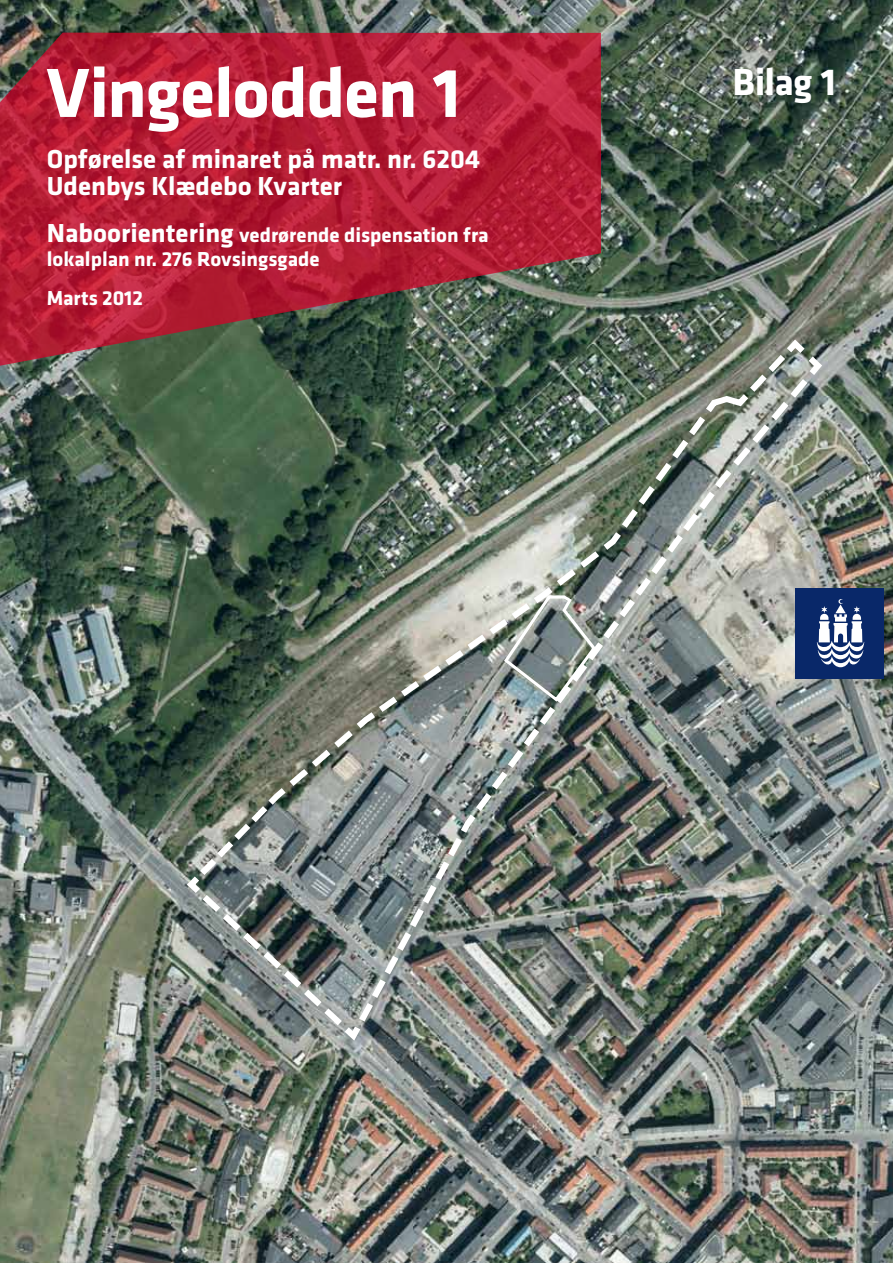
<style>
.page{position:relative;width:893px;height:1263px;background:#fff}
.page>*{position:absolute;margin:0;border:0;box-sizing:border-box;transform-origin:0 0}
.t1{font:700 72px "Klavika";letter-spacing:-.015em;color:#fff}
.t2{font:700 39px "Klavika";letter-spacing:-.015em;color:#fff}
.t3{font:700 27px/27px "Klavika";color:#fff}
.t4{font:700 21px/24px "Klavika";color:#fff}
.s1{font-size:27px}
</style>
<div class="page">
<img style="left:0;top:0;width:893px;height:1262px">
<div style="left:795px;top:588px;width:89px;height:91px;background:#092869"></div>
<svg style="left:826px;top:599px;width:38px;height:68px"></svg>
<svg style="left:0;top:33px;width:601px;height:333px;background:#a82539"></svg>
<img style="left:183px;top:335px;width:643px;height:710px">
<img style="left:193px;top:542px;width:417px;height:490px">
<h1 class="t1" style="left:47px;top:65px;width:415px">Vingelodden 1</h1>
<p class="t3" style="left:47px;top:148px;width:435px">Opførelse af minaret på matr. nr. 6204<br>Udenbys Klædebo Kvarter</p>
<p class="t4" style="left:47px;top:224px;width:443px"><span class="s1">Naboorientering</span> vedrørende dispensation fra lokalplan nr. 276 Rovsingsgade</p>
<p class="t4" style="left:47px;top:287px;width:98px">Marts 2012</p>
<h2 class="t2" style="left:732px;top:67px;width:105px">Bilag 1</h2>
</div>
